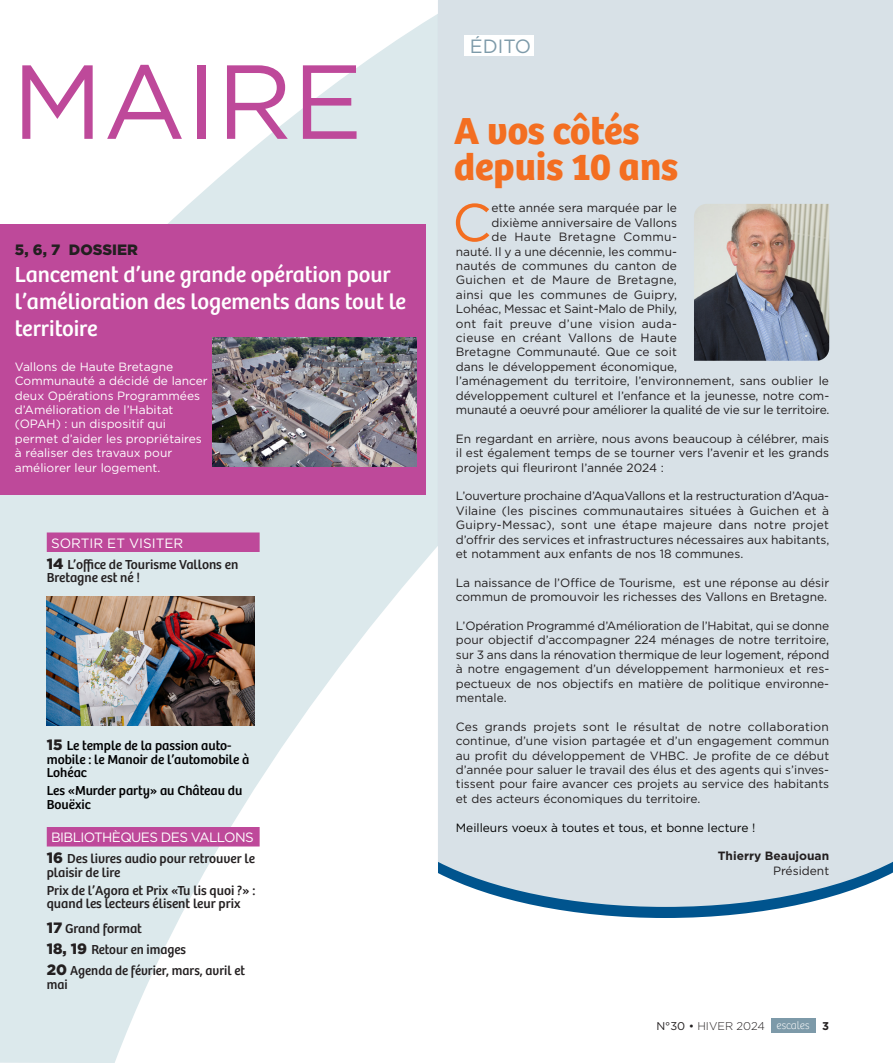
<style>
.page{position:relative;width:893px;height:1063px;background:#fff}
.page>*{position:absolute;margin:0;border:0;box-sizing:border-box;transform-origin:0 0}
.t1{font:105px "Gotham";color:#be499a}
.t2{font:53.1px "Gotham";color:#f36e21}
.t3{font:700 39px/36px "Bree";color:#f36e21}
.t4{font:22.5px/27px "Bree";color:#fff}
.t5{font:19.2px "Gotham";color:#7d9aa9}
.t6{font:900 15px "Gotham";color:#231f20}
.t7{font:13.5px/13.5px "Bree";color:#231f20}
.t8{font:13.5px/13.5px "Bree";color:#000001}
.t9{font:13.5px "Gotham";letter-spacing:-.045em;color:#fff}
.t10{font:13.5px "Gotham";color:#fff}
.t11{font:12px/14.4px "Gotham";color:#231f20;text-align:justify}
.t12{font:12px/14.4px "Gotham";color:#fff}
.t13{font:12px "Gotham";letter-spacing:.02em;color:#231f20}
.t14{font:12px "Gotham";color:#000}
.t15{font:12px "Gotham";letter-spacing:.025em;color:#231f20}
.t16{font:12px "Gotham";letter-spacing:.03em;color:#231f20}
.t17{font:700 12px "Gotham";color:#231f20}
.t18{font:300 11.25px "Gotham";color:#231f20}
.s1{font-family:"Gotham";font-weight:900;font-size:15px}
.s2{font-family:"Gotham";font-weight:900;font-size:15px;color:#231f20}
.s3{font-weight:400}
.s4{font-family:"Bree";font-weight:100;color:#fff}
.s5{font-weight:700}
</style>
<div class="page">
<svg style="left:0;top:14px;width:438px;height:1049px"></svg>
<div style="left:438px;top:0;width:455px;height:907px;background:#d8e1e7"></div>
<div style="left:47px;top:532px;width:213px;height:20px;background:#be499a"></div>
<div style="left:47px;top:827px;width:213px;height:20px;background:#be499a"></div>
<div style="left:771px;top:1018px;width:45px;height:15px;background:#7d9aa9"></div>
<div style="left:464px;top:35px;width:70px;height:21px;background:#fff"></div>
<div style="left:0;top:224px;width:425px;height:271px;background:#be499a"></div>
<img style="left:212px;top:338px;width:205px;height:129px">
<img style="left:694px;top:204px;width:135px;height:157px">
<img style="left:47px;top:597px;width:208px;height:128px">
<h1 class="t1" style="left:12px;top:34px;width:352px">MAIRE</h1>
<p class="t6" style="left:15px;top:239px;width:124px">5, 6, 7 DOSSIER</p>
<h3 class="t4" style="left:15px;top:261px;width:393px">Lancement d’une grande opération pour l’amélioration des logements dans tout le territoire</h3>
<p class="t12" style="left:15px;top:359px;width:194px">Vallons de Haute Bretagne<br>Communauté a décidé de lancer deux Opérations Programmées d’Amélioration de l’Habitat (OPAH) : un dispositif qui permet d’aider les propriétaires à réaliser des travaux pour améliorer leur logement.</p>
<p class="t10" style="left:51px;top:534px;width:134px">SORTIR ET VISITER</p>
<p class="t7" style="left:47px;top:558px;width:193px"><span class="s1">14</span> L’office de Tourisme Vallons en<br>Bretagne est né !</p>
<p class="t8" style="left:47px;top:739px;width:204px"><span class="s2">15</span> Le temple de la passion auto&shy;mobile : le Manoir de l’automobile à<br>Lohéac</p>
<p class="t8" style="left:47px;top:784px;width:197px">Les «Murder party» au Château du<br>Bouëxic</p>
<p class="t9" style="left:51px;top:829px;width:204px">BIBLIOTHÈQUES DES VALLONS</p>
<p class="t7" style="left:47px;top:852px;width:210px"><span class="s1">16</span> Des livres audio pour retrouver le plaisir de lire</p>
<p class="t7" style="left:47px;top:883px;width:210px">Prix de l’Agora et Prix «Tu lis quoi ?» : quand les lecteurs élisent leur prix</p>
<p class="t7" style="left:47px;top:918px;width:200px;line-height:21px"><span class="s1">17</span> Grand format<br><span class="s1">18, 19</span> Retour en images<br><span class="s1">20</span> Agenda de février, mars, avril et</p>
<p class="t7" style="left:47px;top:978px;width:22px">mai</p>
<h3 class="t5" style="left:470px;top:34px;width:63px">ÉDITO</h3>
<h3 class="t3" style="left:454px;top:113px;width:226px">A vos côtés depuis 10 ans</h3>
<h2 class="t2" style="left:452px;top:188px;width:41px">C</h2>
<p class="t11" style="left:491px;top:201px;width:187px">ette année sera marquée par le</p>
<p class="t11" style="left:491px;top:215px;width:187px">dixième anniversaire de Vallons</p>
<p class="t16" style="left:491px;top:229px;width:187px">de Haute Bretagne Commu-</p>
<p class="t11" style="left:456px;top:244px;width:223px">nauté. Il y a une décennie, les commu-</p>
<p class="t11" style="left:456px;top:258px;width:223px">nautés de communes du canton de</p>
<p class="t13" style="left:456px;top:272px;width:223px">Guichen et de Maure de Bretagne,</p>
<p class="t11" style="left:456px;top:287px;width:223px">ainsi que les communes de Guipry,</p>
<p class="t11" style="left:456px;top:301px;width:223px">Lohéac, Messac et Saint-Malo de Phily,</p>
<p class="t15" style="left:456px;top:316px;width:223px">ont fait preuve d’une vision auda-</p>
<p class="t13" style="left:456px;top:330px;width:223px">cieuse en créant Vallons de Haute</p>
<p class="t11" style="left:456px;top:345px;width:222px">Bretagne Communauté. Que ce soit</p>
<p class="t11" style="left:456px;top:359px;width:223px">dans le développement économique,</p>
<p class="t11" style="left:456px;top:373px;width:375px">l’aménagement du territoire, l’environnement, sans oublier le</p>
<p class="t11" style="left:456px;top:388px;width:375px">développement culturel et l’enfance et la jeunesse, notre com-</p>
<p class="t11" style="left:456px;top:402px;width:375px">munauté a oeuvré pour améliorer la qualité de vie sur le territoire.</p>
<p class="t11" style="left:456px;top:431px;width:375px">En regardant en arrière, nous avons beaucoup à célébrer, mais il est également temps de se tourner vers l’avenir et les grands projets qui fleuriront l’année 2024 :</p>
<p class="t11" style="left:456px;top:489px;width:375px">L’ouverture prochaine d’AquaVallons et la restructuration d’Aqua-Vilaine (les piscines communautaires situées à Guichen et à Guipry-Messac), sont une étape majeure dans notre projet d’offrir des services et infrastructures nécessaires aux habitants, et notamment aux enfants de nos 18 communes.</p>
<p class="t11" style="left:456px;top:575px;width:375px">La naissance de l’Office de Tourisme, est une réponse au désir commun de promouvoir les richesses des Vallons en Bretagne.</p>
<p class="t11" style="left:456px;top:618px;width:375px">L’Opération Programmé d’Amélioration de l’Habitat, qui se donne pour objectif d’accompagner 224 ménages de notre territoire, sur 3 ans dans la rénovation thermique de leur logement, répond à notre engagement d’un développement harmonieux et res&shy;pectueux de nos objectifs en matière de politique environne&shy;mentale.</p>
<p class="t11" style="left:456px;top:719px;width:375px">Ces grands projets sont le résultat de notre collaboration continue, d’une vision partagée et d’un engagement commun au profit du développement de VHBC. Je profite de ce début d’année pour saluer le travail des élus et des agents qui s’inves&shy;tissent pour faire avancer ces projets au service des habitants et des acteurs économiques du territoire.</p>
<p class="t14" style="left:456px;top:820px;width:301px">Meilleurs voeux à toutes et tous, et bonne lecture !</p>
<p class="t17" style="left:718px;top:848px;width:113px">Thierry Beaujouan</p>
<p class="t11" style="left:773px;top:863px;width:58px">Président</p>
<p class="t18" style="left:656px;top:1019px;width:174px"><span class="s3">N°30 •</span> HIVER 2024 <span class="s4">escales</span> <span class="s5">3</span></p>
</div>
